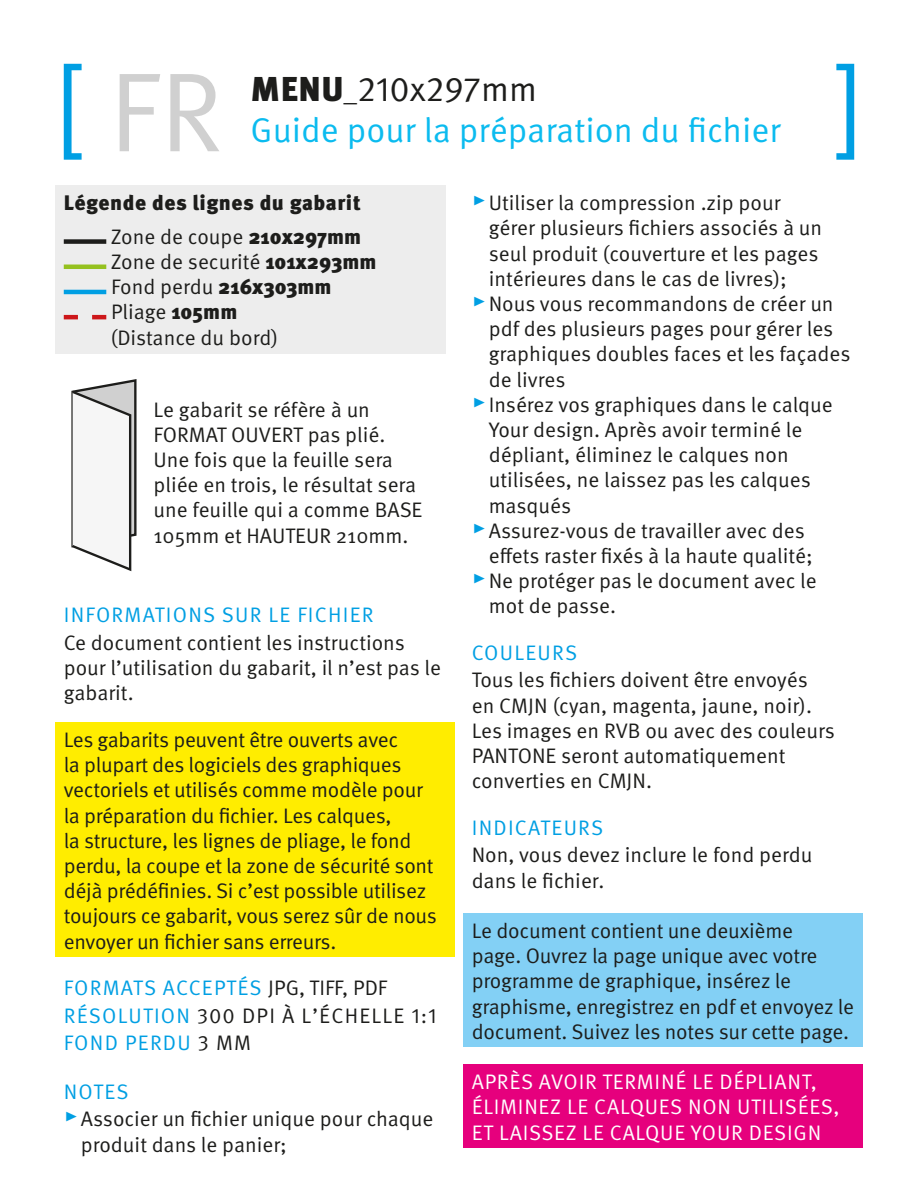
<style>
.page{position:relative;width:918px;height:1188px;background:#fff}
.page>*{position:absolute;margin:0;border:0;box-sizing:border-box;transform-origin:0 0}
.t1{font:112.5px "Meta Pro";color:#d0d0d0}
.t2{font:34.5px/41.4px "Meta Pro";color:#0bbbef}
.t3{font:21px/25.2px "Meta Pro";letter-spacing:-.005em;color:#1d1d1b}
.t4{font:21px/27.3px "Meta Pro";letter-spacing:.06em;color:#009fe3}
.t5{font:21px/25.2px "Meta Pro";letter-spacing:.035em;color:#fff}
.t6{font:900 21px/33.8px "Meta Pro";letter-spacing:.025em;color:#1d1d1b;text-align:right}
.s1{font-weight:900;color:#1d1d1b}
.s2{font-size:27px;color:#1d1d1b}
.s3{color:#1d1d1b}
.s4{font-weight:400}
.s5{font-weight:900}
.s6{color:#009fe3}
.s7{font-size:27px;color:#009fe3}
</style>
<div class="page">
<svg style="left:64px;top:64px;width:18px;height:96px"></svg>
<svg style="left:836px;top:64px;width:18px;height:96px"></svg>
<div style="left:55px;top:186px;width:391px;height:168px;background:#ededed"></div>
<div style="left:55px;top:723px;width:400px;height:234px;background:#ffed00"></div>
<div style="left:64px;top:239px;width:42px;height:5px;background:#1d1d1b"></div>
<hr style="left:64px;top:265px;width:42px;height:4px;background:#95c11f">
<hr style="left:64px;top:290px;width:42px;height:4px;background:#009fe3">
<svg style="left:64px;top:315px;width:42px;height:4px"></svg>
<div style="left:463px;top:914px;width:400px;height:133px;background:#83d0f5"></div>
<div style="left:463px;top:1065px;width:400px;height:83px;background:#e6007d"></div>
<svg style="left:71px;top:379px;width:66px;height:193px"></svg>
<h1 class="t1" style="left:109px;top:41px;width:115px">FR</h1>
<h2 class="t2" style="left:251px;top:69px;width:531px"><span class="s1">MENU</span><span class="s2">_</span><span class="s3">210x297mm<br></span>Guide pour la préparation du fichier</h2>
<p class="t6" style="left:64px;top:187px;width:299px">Légende des lignes du gabarit<br><span class="s4">Zone de coupe</span> 210x297mm</p>
<p class="t3" style="left:111px;top:250px;width:268px">Zone de securité <span class="s5">101x293mm<br></span>Fond perdu <span class="s5">216x303mm<br></span>Pliage <span class="s5">105mm<br></span>(Distance du bord)</p>
<p class="t3" style="left:154px;top:397px;width:271px">Le gabarit se réfère à un<br>FORMAT OUVERT pas plié.<br>Une fois que la feuille sera pliée en trois, le résultat sera une feuille qui a comme BASE<br>105mm et HAUTEUR 210mm.</p>
<p class="t4" style="left:64px;top:602px;width:311px">INFORMATIONS SUR LE FICHIER</p>
<p class="t3" style="left:64px;top:631px;width:379px">Ce document contient les instructions pour l’utilisation du gabarit, il n’est pas le gabarit.</p>
<p class="t3" style="left:64px;top:728px;width:375px">Les gabarits peuvent être ouverts avec<br>la plupart des logiciels des graphiques vectoriels et utilisés comme modèle pour la préparation du fichier. Les calques,<br>la structure, les lignes de pliage, le fond perdu, la coupe et la zone de sécurité sont déjà prédéfinies. Si c’est possible utilisez toujours ce gabarit, vous serez sûr de nous envoyer un fichier sans erreurs.</p>
<p class="t4" style="left:64px;top:975px;width:374px">FORMATS ACCEPTÉS <span class="s3">JPG, TIFF, PDF<br></span>RÉSOLUTION <span class="s3">300 DPI À L’ÉCHELLE 1:1<br></span>FOND PERDU <span class="s3">3 MM</span></p>
<p class="t3" style="left:64px;top:1079px;width:371px;line-height:27.3px"><span class="s6">NOTES<br></span><span class="s7">▸</span> Associer un fichier unique pour chaque</p>
<p class="t3" style="left:81px;top:1132px;width:208px">produit dans le panier;</p>
<p class="t3" style="left:472px;top:191px;width:310px"><span class="s7">▸</span>Utiliser la compression .zip pour</p>
<p class="t3" style="left:489px;top:216px;width:335px">gérer plusieurs fichiers associés à un</p>
<p class="t3" style="left:489px;top:241px;width:331px">seul produit (couverture et les pages</p>
<p class="t3" style="left:489px;top:266px;width:300px">intérieures dans le cas de livres);</p>
<p class="t3" style="left:472px;top:292px;width:363px"><span class="s7">▸</span>Nous vous recommandons de créer un</p>
<p class="t3" style="left:489px;top:317px;width:346px">pdf des plusieurs pages pour gérer les</p>
<p class="t3" style="left:489px;top:342px;width:363px">graphiques doubles faces et les façades</p>
<p class="t3" style="left:489px;top:367px;width:78px">de livres</p>
<p class="t3" style="left:472px;top:392px;width:363px"><span class="s7">▸</span>Insérez vos graphiques dans le calque</p>
<p class="t3" style="left:489px;top:418px;width:315px">Your design. Après avoir terminé le</p>
<p class="t3" style="left:489px;top:443px;width:301px">dépliant, éliminez le calques non</p>
<p class="t3" style="left:489px;top:468px;width:324px">utilisées, ne laissez pas les calques</p>
<p class="t3" style="left:489px;top:493px;width:84px">masqués</p>
<p class="t3" style="left:472px;top:518px;width:335px"><span class="s7">▸</span> Assurez-vous de travailler avec des</p>
<p class="t3" style="left:489px;top:544px;width:326px">effets raster fixés à la haute qualité;</p>
<p class="t3" style="left:472px;top:569px;width:346px"><span class="s7">▸</span>Ne protéger pas le document avec le</p>
<p class="t3" style="left:489px;top:594px;width:129px">mot de passe.</p>
<p class="t4" style="left:472px;top:640px;width:107px">COULEURS</p>
<p class="t3" style="left:472px;top:668px;width:365px">Tous les fichiers doivent être envoyés en CMJN (cyan, magenta, jaune, noir).<br>Les images en RVB ou avec des couleurs PANTONE seront automatiquement converties en CMJN.</p>
<p class="t4" style="left:472px;top:815px;width:133px">INDICATEURS</p>
<p class="t3" style="left:472px;top:843px;width:342px">Non, vous devez inclure le fond perdu dans le fichier.</p>
<p class="t3" style="left:472px;top:919px;width:384px">Le document contient une deuxième<br>page. Ouvrez la page unique avec votre programme de graphique, insérez le graphisme, enregistrez en pdf et envoyez le document. Suivez les notes sur cette page.</p>
<p class="t5" style="left:472px;top:1070px;width:369px">APRÈS AVOIR TERMINÉ LE DÉPLIANT,<br>ÉLIMINEZ LE CALQUES NON UTILISÉES,<br>ET LAISSEZ LE CALQUE YOUR DESIGN</p>
</div>
